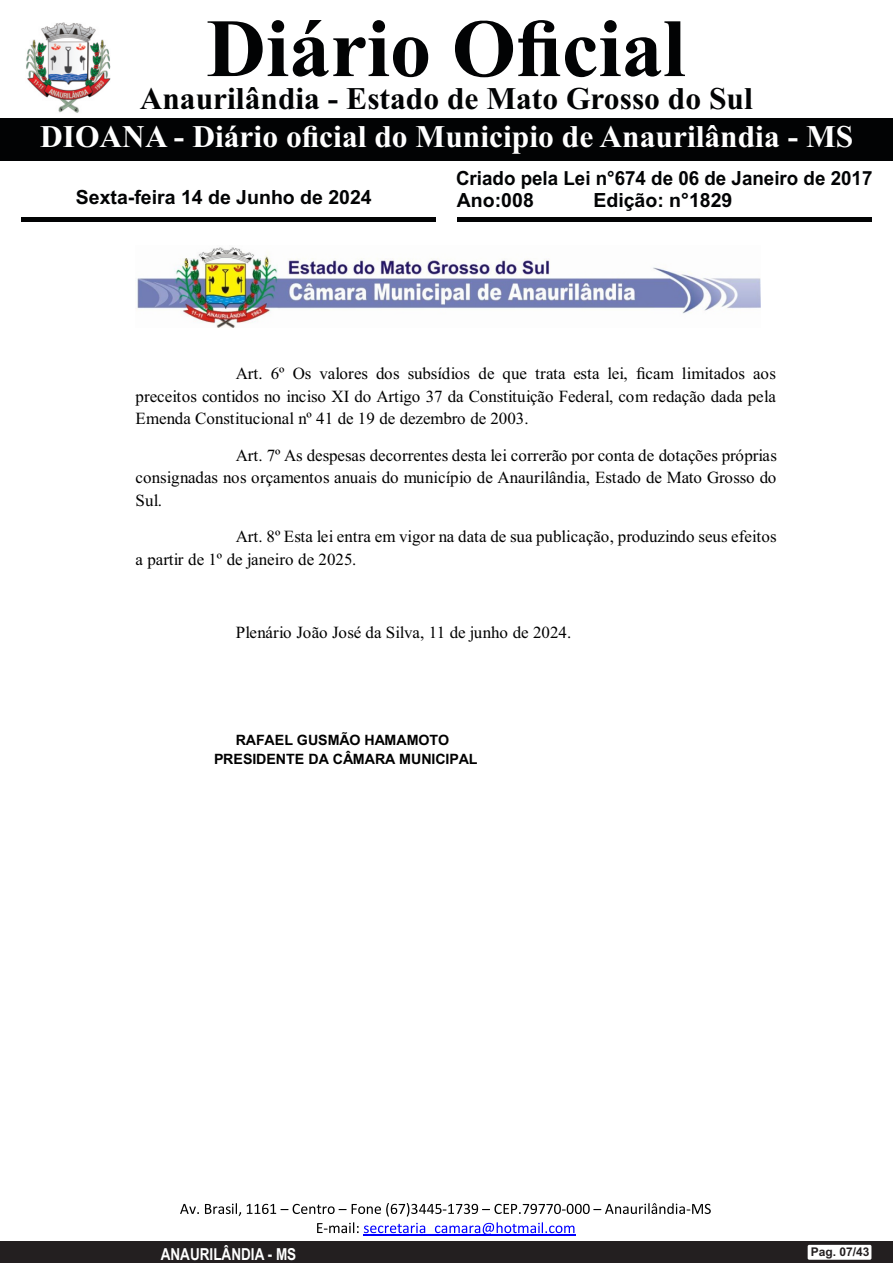
<style>
.page{position:relative;width:893px;height:1263px;background:#fff}
.page>*{position:absolute;margin:0;border:0;box-sizing:border-box;transform-origin:0 0}
.t1{font:700 82.5px "Times New Roman";color:#020304}
.t2{font:700 31.5px "Times New Roman";color:#fff}
.t3{font:700 31.5px "Times New Roman";color:#020304}
.t4{font:700 19.5px "Arial";color:#020304}
.t5{font:700 19.5px "Arial";color:#020304;scale:.96 1}
.t6{font:16.95px/22.5px "Times New Roman";color:#000;text-align:justify}
.t7{font:700 16.5px "Arial Narrow";color:#fff}
.t8{font:700 14.25px/19px "Arial";letter-spacing:-.01em;color:#000;text-align:center}
.t9{font:700 12px "Arial";color:#231f20}
</style>
<div class="page">
<img style="left:136px;top:247px;width:625px;height:81px">
<svg style="left:180px;top:1203px;width:531px;height:13px"></svg>
<svg style="left:317px;top:1222px;width:257px;height:13px"></svg>
<hr style="left:363px;top:1235px;width:212px;height:1px;background:#00f">
<div style="left:0;top:1241px;width:893px;height:22px;background:#231f20"></div>
<div style="left:808px;top:1245px;width:63px;height:15px;background:#fff;border-radius:2px"></div>
<div style="left:0;top:118px;width:893px;height:43px;background:#020304"></div>
<hr style="left:21px;top:218px;width:415px;height:4px;background:#020304">
<hr style="left:457px;top:218px;width:415px;height:4px;background:#020304">
<img style="left:26px;top:23px;width:85px;height:90px">
<h1 class="t1" style="left:206px;top:20px;width:481px">Diário Oficial</h1>
<h2 class="t3" style="left:140px;top:87px;width:615px">Anaurilândia - Estado de Mato Grosso do Sul</h2>
<h2 class="t2" style="left:40px;top:126px;width:815px">DIOANA - Diário oficial do Municipio de Anaurilândia - MS</h2>
<p class="t5" style="left:456px;top:171px;width:435px">Criado pela Lei n°674 de 06 de Janeiro de 2017</p>
<p class="t4" style="left:76px;top:189px;width:297px">Sexta-feira 14 de Junho de 2024</p>
<p class="t4" style="left:457px;top:193px;width:78px">Ano:008</p>
<p class="t4" style="left:593px;top:193px;width:140px">Edição: n°1829</p>
<p class="t6" style="left:136px;top:364px;width:642px;text-indent:100px">Art. 6º Os valores dos subsídios de que trata esta lei, ficam limitados aos preceitos contidos no inciso XI do Artigo 37 da Constituição Federal, com redação dada pela Emenda Constitucional nº 41 de 19 de dezembro de 2003.</p>
<p class="t6" style="left:136px;top:445px;width:643px;text-indent:100px">Art. 7º As despesas decorrentes desta lei correrão por conta de dotações próprias consignadas nos orçamentos anuais do município de Anaurilândia, Estado de Mato Grosso do Sul.</p>
<p class="t6" style="left:136px;top:527px;width:643px;text-indent:100px">Art. 8º Esta lei entra em vigor na data de sua publicação, produzindo seus efeitos a partir de 1º de janeiro de 2025.</p>
<p class="t6" style="left:236px;top:622px;width:337px">Plenário João José da Silva, 11 de junho de 2024.</p>
<p class="t8" style="left:214px;top:732px;width:265px">RAFAEL GUSMÃO HAMAMOTO<br>PRESIDENTE DA CÂMARA MUNICIPAL</p>
<p class="t7" style="left:161px;top:1241px;width:137px">ANAURILÂNDIA - MS</p>
<p class="t9" style="left:811px;top:1248px;width:60px">Pag. 07/43</p>
</div>
